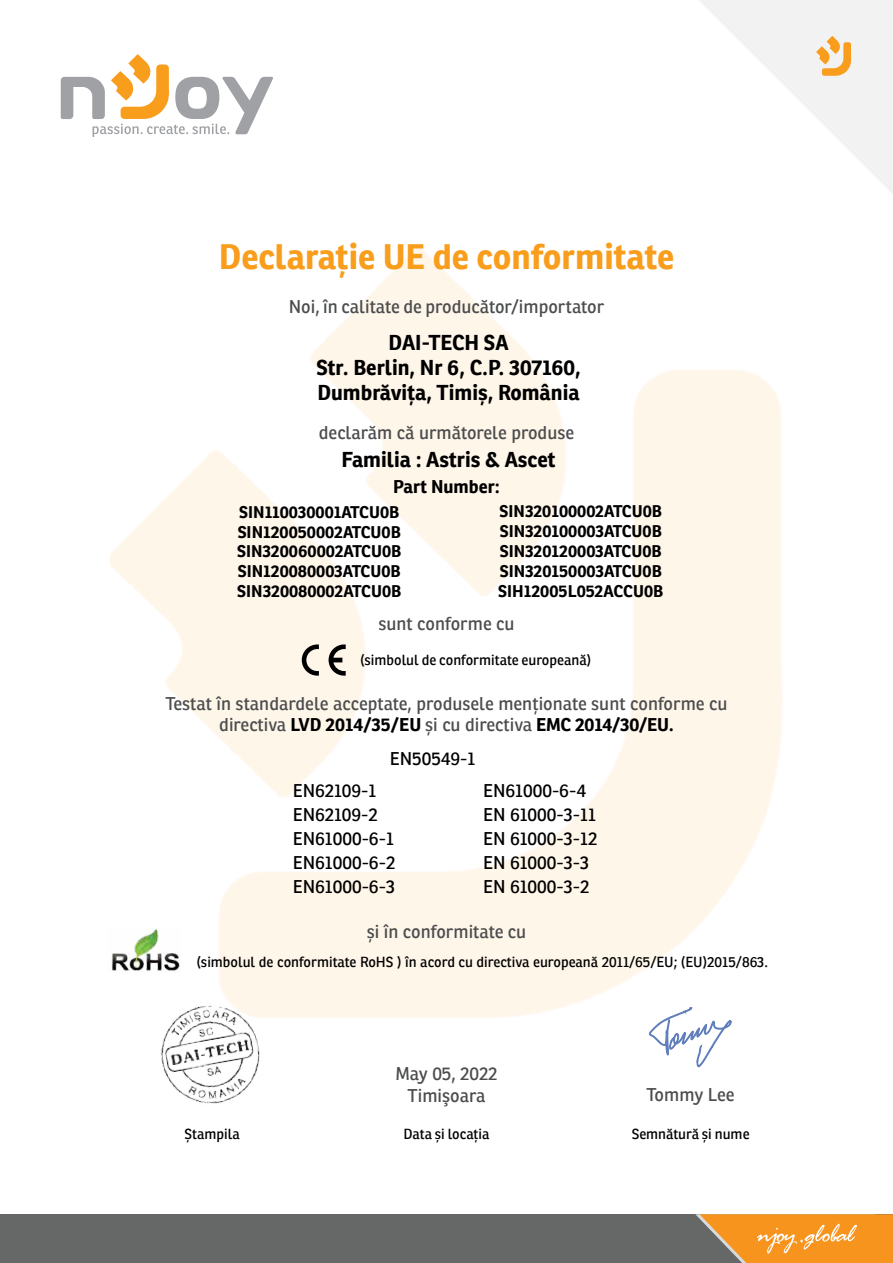
<style>
.page{position:relative;width:893px;height:1263px;background:#fff}
.page>*{position:absolute;margin:0;border:0;box-sizing:border-box;transform-origin:0 0}
.t1{font:700 34.5px "Ronnia";color:#f99d1c}
.t2{font:700 21px/25.2px "Ronnia";color:#000;text-align:center}
.t3{font:18px/21.6px "Ronnia";color:#4c4d4d;text-align:center}
.t4{font:18px/24px "Ronnia";color:#000}
.t5{font:700 18px "Ronnia";color:#000}
.t6{font:700 16.5px/19.8px "Ronnia";color:#000}
.t7{font:14.25px "Ronnia";color:#000}
.s1{font-weight:700;color:#000}
</style>
<div class="page">
<img style="left:111px;top:929px;width:70px;height:43px">
<svg style="left:699px;top:0;width:194px;height:194px"></svg>
<svg style="left:61px;top:54px;width:212px;height:83px"></svg>
<svg style="left:302px;top:644px;width:17px;height:32px"></svg>
<svg style="left:329px;top:644px;width:17px;height:32px"></svg>
<svg style="left:649px;top:1007px;width:82px;height:60px"></svg>
<div style="left:0;top:1214px;width:893px;height:49px;background:#666867"></div>
<svg style="left:695px;top:1214px;width:198px;height:49px"></svg>
<img style="left:161px;top:977px;width:124px;height:127px">
<h1 class="t1" style="left:219px;top:235px;width:457px">Declarație UE de conformitate</h1>
<p class="t3" style="left:289px;top:296px;width:317px">Noi, în calitate de producător/importator</p>
<p class="t2" style="left:317px;top:329px;width:266px">DAI-TECH SA<br>Str. Berlin, Nr 6, C.P. 307160,<br>Dumbrăvița, Timiș, România</p>
<p class="t3" style="left:319px;top:422px;width:257px">declarăm că următorele produse</p>
<p class="t2" style="left:342px;top:447px;width:216px">Familia : Astris &amp; Ascet</p>
<p class="t5" style="left:393px;top:475px;width:108px">Part Number:</p>
<p class="t6" style="left:237px;top:502px;width:166px">SIN110030001ATCU0B<br>SIN120050002ATCU0B<br>SIN320060002ATCU0B<br>SIN120080003ATCU0B<br>SIN320080002ATCU0B</p>
<p class="t6" style="left:498px;top:501px;width:167px;text-align:justify">SIN320100002ATCU0B SIN320100003ATCU0B SIN320120003ATCU0B SIN320150003ATCU0B SIH12005L052ACCU0B</p>
<p class="t3" style="left:378px;top:613px;width:138px">sunt conforme cu</p>
<p class="t7" style="left:360px;top:651px;width:233px">(simbolul de conformitate europeană)</p>
<p class="t3" style="left:165px;top:692px;width:563px">Testat în standardele acceptate, produsele menționate sunt conforme cu directiva <span class="s1">LVD 2014/35/EU</span> și cu directiva <span class="s1">EMC 2014/30/EU.</span></p>
<p class="t4" style="left:390px;top:747px;width:87px">EN50549-1</p>
<p class="t4" style="left:293px;top:779px;width:104px">EN62109-1<br>EN62109-2<br>EN61000-6-1<br>EN61000-6-2<br>EN61000-6-3</p>
<p class="t4" style="left:483px;top:779px;width:116px">EN61000-6-4<br>EN 61000-3-11<br>EN 61000-3-12<br>EN 61000-3-3<br>EN 61000-3-2</p>
<p class="t3" style="left:367px;top:920px;width:161px">și în conformitate cu</p>
<p class="t7" style="left:196px;top:953px;width:573px">(simbolul de conformitate RoHS ) în acord cu directiva europeană 2011/65/EU; (EU)2015/863.</p>
<p class="t3" style="left:395px;top:1063px;width:104px">May 05, 2022<br>Timişoara</p>
<p class="t3" style="left:647px;top:1083px;width:90px">Tommy Lee</p>
<p class="t7" style="left:185px;top:1125px;width:57px">Ștampila</p>
<p class="t7" style="left:403px;top:1125px;width:87px">Data și locația</p>
<p class="t7" style="left:632px;top:1125px;width:119px">Semnătură și nume</p>
</div>
